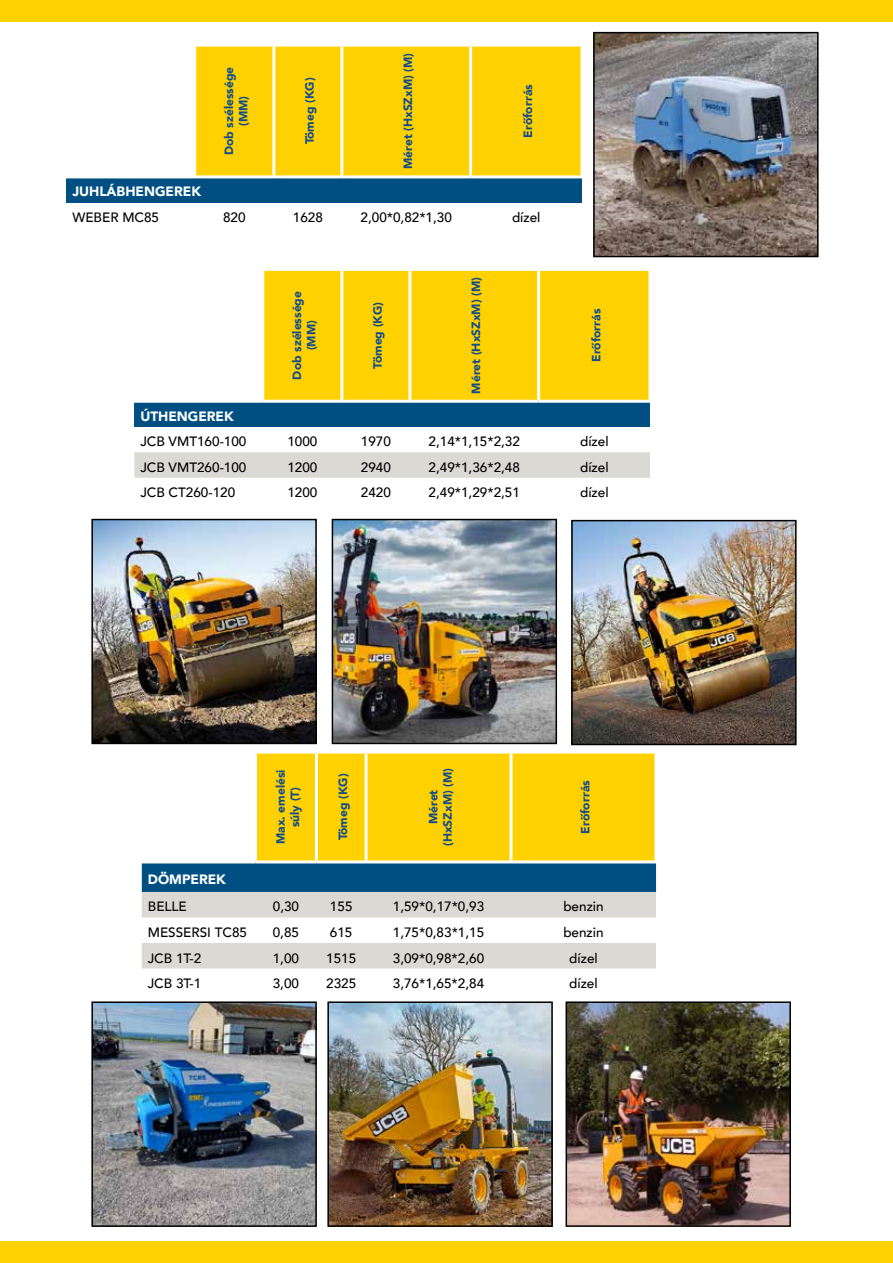
<style>
.page{position:relative;width:893px;height:1263px;background:#fff}
.page>*{position:absolute;margin:0;border:0;box-sizing:border-box;transform-origin:0 0}
.t1{font:500 13.5px "Avenir";color:#000}
.t2{font:900 13.5px "Avenir";color:#fff}
.t3{font:900 12px/14.4px "Avenir";color:#104b8e;text-align:center}
</style>
<div class="page">
<div style="left:0;top:1242px;width:893px;height:21px;background:#ffd100"></div>
<div style="left:0;top:0;width:893px;height:21px;background:#ffd100"></div>
<img style="left:94px;top:1004px;width:220px;height:220px">
<div style="left:91px;top:1001px;width:226px;height:226px;border:2px solid #000"></div>
<img style="left:94px;top:522px;width:220px;height:219px">
<div style="left:91px;top:519px;width:226px;height:225px;border:2px solid #000"></div>
<img style="left:330px;top:1004px;width:220px;height:220px">
<div style="left:327px;top:1001px;width:226px;height:226px;border:2px solid #000"></div>
<img style="left:574px;top:523px;width:220px;height:219px">
<div style="left:571px;top:520px;width:226px;height:225px;border:2px solid #000"></div>
<img style="left:596px;top:35px;width:220px;height:219px">
<div style="left:593px;top:32px;width:226px;height:225px;border:2px solid #000"></div>
<img style="left:569px;top:1004px;width:219px;height:220px">
<div style="left:566px;top:1001px;width:225px;height:226px;border:2px solid #000"></div>
<img style="left:335px;top:522px;width:219px;height:219px">
<div style="left:332px;top:519px;width:225px;height:225px;border:2px solid #000"></div>
<div style="left:264px;top:271px;width:384px;height:129px;background:#ffd100"></div>
<div style="left:134px;top:401px;width:516px;height:26px;background:#004f82"></div>
<svg style="left:134px;top:452px;width:516px;height:26px;background:#dad9d4"></svg>
<hr style="left:340px;top:271px;width:3px;height:129px;background:#fff">
<hr style="left:408px;top:271px;width:3px;height:129px;background:#fff">
<hr style="left:537px;top:271px;width:3px;height:129px;background:#fff">
<hr style="left:133px;top:400px;width:130px;height:3px;background:#fff">
<hr style="left:263px;top:400px;width:79px;height:3px;background:#fff">
<hr style="left:342px;top:400px;width:68px;height:3px;background:#fff">
<hr style="left:410px;top:400px;width:129px;height:3px;background:#fff">
<hr style="left:539px;top:400px;width:112px;height:3px;background:#fff">
<div style="left:196px;top:47px;width:384px;height:128px;background:#ffd100"></div>
<div style="left:66px;top:177px;width:516px;height:25px;background:#004f82"></div>
<hr style="left:272px;top:47px;width:3px;height:128px;background:#fff">
<hr style="left:340px;top:47px;width:3px;height:128px;background:#fff">
<hr style="left:469px;top:47px;width:3px;height:128px;background:#fff">
<hr style="left:65px;top:175px;width:130px;height:3px;background:#fff">
<hr style="left:195px;top:175px;width:79px;height:3px;background:#fff">
<hr style="left:274px;top:175px;width:68px;height:3px;background:#fff">
<hr style="left:342px;top:175px;width:129px;height:3px;background:#fff">
<hr style="left:471px;top:175px;width:112px;height:3px;background:#fff">
<svg style="left:142px;top:753px;width:514px;height:215px"></svg>
<hr style="left:140px;top:753px;width:3px;height:107px;background:#fff">
<hr style="left:254px;top:753px;width:3px;height:107px;background:#fff">
<hr style="left:315px;top:753px;width:3px;height:107px;background:#fff">
<hr style="left:365px;top:753px;width:3px;height:107px;background:#fff">
<hr style="left:510px;top:753px;width:3px;height:107px;background:#fff">
<hr style="left:654px;top:753px;width:3px;height:107px;background:#fff">
<hr style="left:140px;top:860px;width:115px;height:3px;background:#fff">
<hr style="left:255px;top:860px;width:61px;height:3px;background:#fff">
<hr style="left:316px;top:860px;width:50px;height:3px;background:#fff">
<hr style="left:366px;top:860px;width:145px;height:3px;background:#fff">
<hr style="left:511px;top:860px;width:146px;height:3px;background:#fff">
<p class="t3" style="left:221px;top:155px;width:90px;rotate:-90deg">Dob szélessége (MM)</p>
<p class="t3" style="left:302px;top:144px;width:68px;rotate:-90deg">Tömeg (KG)</p>
<p class="t3" style="left:401px;top:169px;width:118px;rotate:-90deg">Méret (HxSZxM) (M)</p>
<p class="t3" style="left:521px;top:138px;width:55px;rotate:-90deg">Erőforrás</p>
<p class="t2" style="left:72px;top:180px;width:130px">JUHLÁBHENGEREK</p>
<p class="t1" style="left:72px;top:206px;width:88px">WEBER MC85</p>
<p class="t1" style="left:223px;top:206px;width:24px">820</p>
<p class="t1" style="left:293px;top:206px;width:32px">1628</p>
<p class="t1" style="left:361px;top:206px;width:93px">2,00*0,82*1,30</p>
<p class="t1" style="left:512px;top:206px;width:30px">dízel</p>
<p class="t3" style="left:289px;top:379px;width:90px;rotate:-90deg">Dob szélessége (MM)</p>
<p class="t3" style="left:370px;top:369px;width:68px;rotate:-90deg">Tömeg (KG)</p>
<p class="t3" style="left:469px;top:393px;width:118px;rotate:-90deg">Méret (HxSZxM) (M)</p>
<p class="t3" style="left:589px;top:362px;width:55px;rotate:-90deg">Erőforrás</p>
<p class="t2" style="left:140px;top:404px;width:95px">ÚTHENGEREK</p>
<p class="t1" style="left:140px;top:430px;width:108px">JCB VMT160-100</p>
<p class="t1" style="left:287px;top:430px;width:32px">1000</p>
<p class="t1" style="left:361px;top:430px;width:32px">1970</p>
<p class="t1" style="left:429px;top:430px;width:93px">2,14*1,15*2,32</p>
<p class="t1" style="left:580px;top:430px;width:30px">dízel</p>
<p class="t1" style="left:140px;top:455px;width:108px">JCB VMT260-100</p>
<p class="t1" style="left:287px;top:455px;width:32px">1200</p>
<p class="t1" style="left:361px;top:455px;width:32px">2940</p>
<p class="t1" style="left:429px;top:455px;width:93px">2,49*1,36*2,48</p>
<p class="t1" style="left:580px;top:455px;width:30px">dízel</p>
<p class="t1" style="left:140px;top:481px;width:96px">JCB CT260-120</p>
<p class="t1" style="left:287px;top:481px;width:32px">1200</p>
<p class="t1" style="left:361px;top:481px;width:32px">2420</p>
<p class="t1" style="left:429px;top:481px;width:93px">2,49*1,29*2,51</p>
<p class="t1" style="left:580px;top:481px;width:30px">dízel</p>
<p class="t3" style="left:273px;top:844px;width:76px;rotate:-90deg">Max. emelési súly (T)</p>
<p class="t3" style="left:336px;top:840px;width:68px;rotate:-90deg">Tömeg (KG)</p>
<p class="t3" style="left:426px;top:846px;width:80px;rotate:-90deg">Méret (HxSZxM) (M)</p>
<p class="t3" style="left:578px;top:833px;width:55px;rotate:-90deg">Erőforrás</p>
<p class="t2" style="left:148px;top:867px;width:80px">DÖMPEREK</p>
<p class="t1" style="left:148px;top:895px;width:41px">BELLE</p>
<p class="t1" style="left:273px;top:895px;width:28px">0,30</p>
<p class="t1" style="left:330px;top:895px;width:24px">155</p>
<p class="t1" style="left:393px;top:895px;width:93px">1,59*0,17*0,93</p>
<p class="t1" style="left:563px;top:895px;width:42px">benzin</p>
<p class="t1" style="left:148px;top:921px;width:101px">MESSERSI TC85</p>
<p class="t1" style="left:273px;top:921px;width:28px">0,85</p>
<p class="t1" style="left:330px;top:921px;width:24px">615</p>
<p class="t1" style="left:393px;top:921px;width:93px">1,75*0,83*1,15</p>
<p class="t1" style="left:563px;top:921px;width:42px">benzin</p>
<p class="t1" style="left:148px;top:946px;width:55px">JCB 1T-2</p>
<p class="t1" style="left:273px;top:946px;width:28px">1,00</p>
<p class="t1" style="left:326px;top:946px;width:32px">1515</p>
<p class="t1" style="left:393px;top:946px;width:93px">3,09*0,98*2,60</p>
<p class="t1" style="left:569px;top:946px;width:30px">dízel</p>
<p class="t1" style="left:148px;top:972px;width:55px">JCB 3T-1</p>
<p class="t1" style="left:273px;top:972px;width:28px">3,00</p>
<p class="t1" style="left:326px;top:972px;width:32px">2325</p>
<p class="t1" style="left:393px;top:972px;width:93px">3,76*1,65*2,84</p>
<p class="t1" style="left:569px;top:972px;width:30px">dízel</p>
</div>
